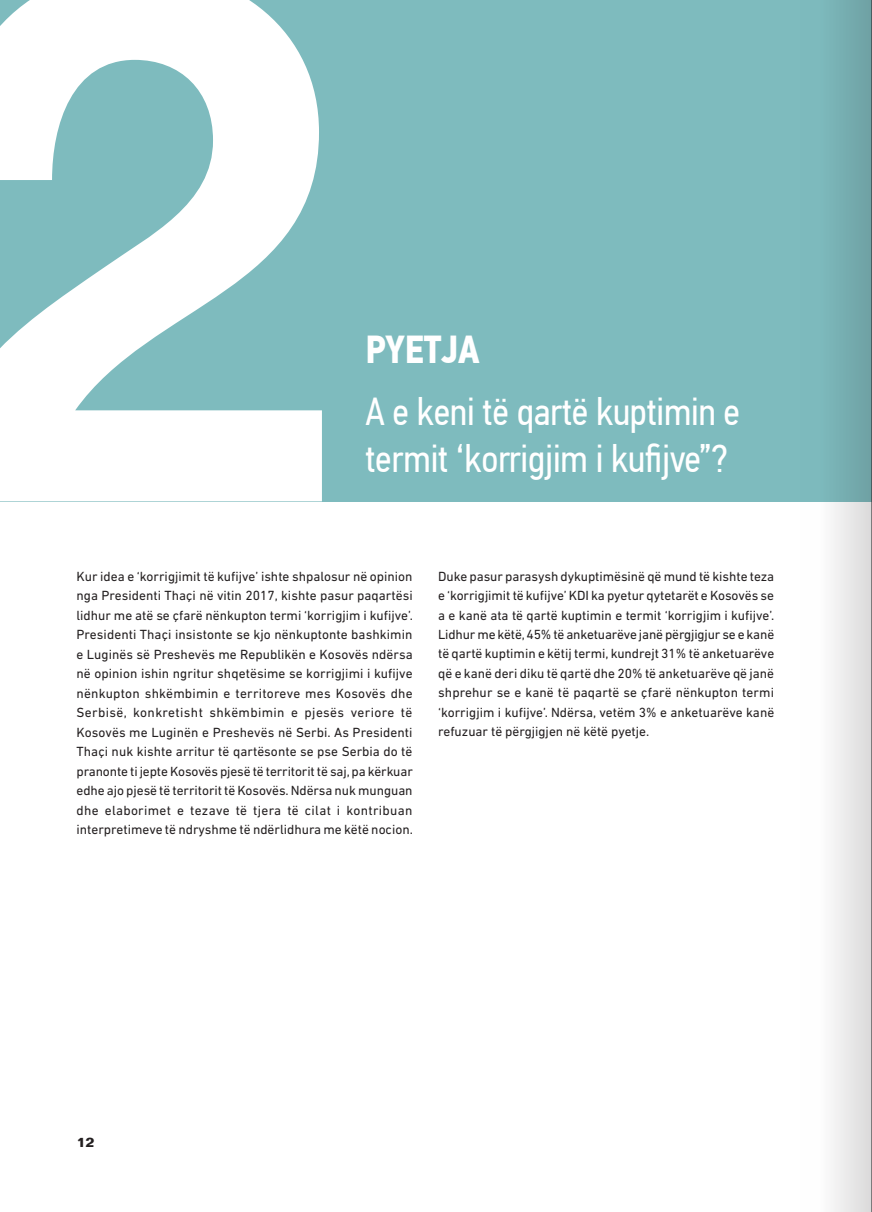
<style>
.page{position:relative;width:872px;height:1212px;background:#fff}
.page>*{position:absolute;margin:0;border:0;box-sizing:border-box;transform-origin:0 0}
.t1{font:700 745.65px "Helvetica Neue LT Pro";color:#fff}
.t2{font:39px/46.5px "PF Din Text Cond Pro";letter-spacing:-.005em;color:#fff}
.t3{font:700 39px "PF Din Text Cond Pro";letter-spacing:-.005em;color:#fff}
.t4{font:13.5px/19.5px "DIN Next LT Pro";color:#231f20;text-align:justify}
.t5{font:700 13.5px "Folio Std";color:#231f20}
</style>
<div class="page">
<div style="left:0;top:0;width:872px;height:501px;background:#7ebbbe"></div>
<svg style="left:799px;top:0;width:72px;height:1212px"></svg>
<hr style="left:871px;top:0;width:1px;height:1212px;background:#231f20">
<h1 class="t1" style="left:-77px;top:-226px;width:416px">2</h1>
<h2 class="t3" style="left:365px;top:326px;width:116px">PYETJA</h2>
<h2 class="t2" style="left:365px;top:389px;width:376px">A e keni të qartë kuptimin e termit ‘korrigjim i kufijve”?</h2>
<p class="t4" style="left:77px;top:566px;width:338px">Kur idea e ‘korrigjimit të kufijve’ ishte shpalosur në opinion nga Presidenti Thaçi në vitin 2017, kishte pasur paqartësi lidhur me atë se çfarë nënkupton termi ‘korrigjim i kufijve’.<br>Presidenti Thaçi insistonte se kjo nënkuptonte bashkimin e Luginës së Preshevës me Republikën e Kosovës ndërsa në opinion ishin ngritur shqetësime se korrigjimi i kufijve nënkupton shkëmbimin e territoreve mes Kosovës dhe Serbisë, konkretisht shkëmbimin e pjesës veriore të Kosovës me Luginën e Preshevës në Serbi. As Presidenti Thaçi nuk kishte arritur të qartësonte se pse Serbia do të pranonte ti jepte Kosovës pjesë të territorit të saj, pa kërkuar edhe ajo pjesë të territorit të Kosovës. Ndërsa nuk munguan dhe elaborimet e tezave të tjera të cilat i kontribuan interpretimeve të ndryshme të ndërlidhura me këtë nocion.</p>
<p class="t4" style="left:438px;top:566px;width:338px">Duke pasur parasysh dykuptimësinë që mund të kishte teza e ‘korrigjimit të kufijve’ KDI ka pyetur qytetarët e Kosovës se a e kanë ata të qartë kuptimin e termit ‘korrigjim i kufijve’.<br>Lidhur me këtë, 45% të anketuarëve janë përgjigjur se e kanë të qartë kuptimin e këtij termi, kundrejt 31% të anketuarëve që e kanë deri diku të qartë dhe 20% të anketuarëve që janë shprehur se e kanë të paqartë se çfarë nënkupton termi ‘korrigjim i kufijve’. Ndërsa, vetëm 3% e anketuarëve kanë refuzuar të përgjigjen në këtë pyetje.</p>
<p class="t5" style="left:77px;top:1134px;width:20px">12</p>
</div>
